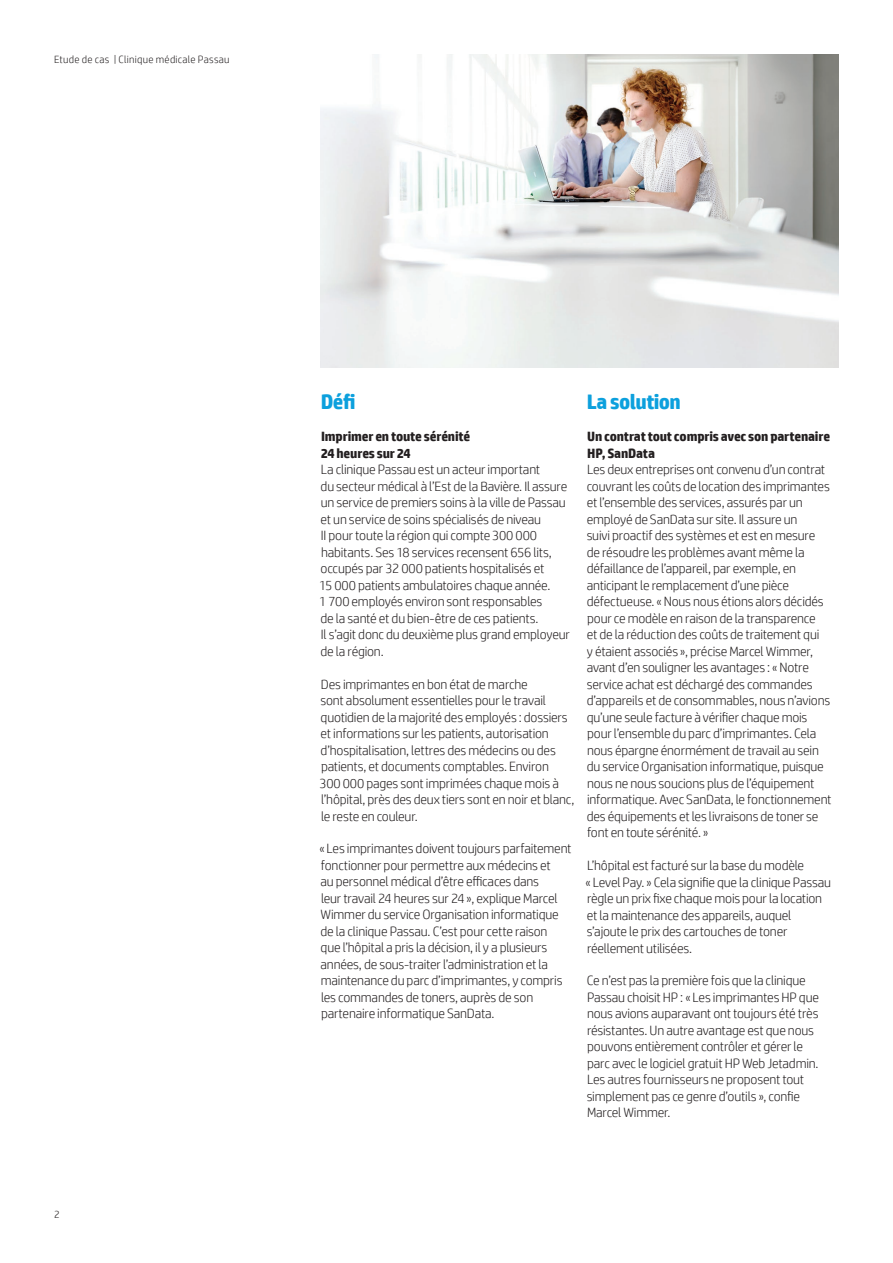
<style>
.page{position:relative;width:893px;height:1263px;background:#fff}
.page>*{position:absolute;margin:0;border:0;box-sizing:border-box;transform-origin:0 0}
.Subhead_14_16_bold_b{font:700 21px "HP Simplified";letter-spacing:-.03em;color:#0ca0dd}
.Body{font:300 13.5px/16.5px "HP Simplified";letter-spacing:-.015em;color:#231f20}
.Body_header_bold{font:700 13.5px/16.5px "HP Simplified";letter-spacing:-.015em;color:#231f20}
.Title_descriptor{font:300 10.5px "HP Simplified";letter-spacing:.025em;color:#231f20}
.Page_number_left{font:300 10.5px "HP Simplified";color:#231f20}
</style>
<div class="page">
<img style="left:320px;top:54px;width:519px;height:314px">
<p class="Title_descriptor" style="left:54px;top:53px;width:177px">Etude de cas | Clinique médicale Passau</p>
<p class="Page_number_left" style="left:54px;top:1208px;width:7px">2</p>
<p class="Subhead_14_16_bold_b" style="left:321px;top:389px;width:36px">Défi</p>
<p class="Body_header_bold" style="left:321px;top:428px;width:151px">Imprimer en toute sérénité<br>24 heures sur 24</p>
<p class="Body" style="left:319px;top:461px;width:252px">La clinique Passau est un acteur important<br>du secteur médical à l’Est de la Bavière. Il assure un service de premiers soins à la ville de Passau et un service de soins spécialisés de niveau<br>II pour toute la région qui compte 300 000 habitants. Ses 18 services recensent 656 lits, occupés par 32 000 patients hospitalisés et<br>15 000 patients ambulatoires chaque année.<br>1 700 employés environ sont responsables<br>de la santé et du bien-être de ces patients.<br>Il s’agit donc du deuxième plus grand employeur de la région.</p>
<p class="Body" style="left:319px;top:675px;width:256px">Des imprimantes en bon état de marche<br>sont absolument essentielles pour le travail quotidien de la majorité des employés : dossiers et informations sur les patients, autorisation d’hospitalisation, lettres des médecins ou des patients, et documents comptables. Environ<br>300 000 pages sont imprimées chaque mois à l’hôpital, près des deux tiers sont en noir et blanc, le reste en couleur.</p>
<p class="Body" style="left:319px;top:840px;width:254px">« Les imprimantes doivent toujours parfaitement fonctionner pour permettre aux médecins et<br>au personnel médical d’être efficaces dans<br>leur travail 24 heures sur 24 », explique Marcel Wimmer du service Organisation informatique de la clinique Passau. C’est pour cette raison<br>que l’hôpital a pris la décision, il y a plusieurs années, de sous-traiter l’administration et la maintenance du parc d’imprimantes, y compris les commandes de toners, auprès de son partenaire informatique SanData.</p>
<p class="Subhead_14_16_bold_b" style="left:587px;top:389px;width:96px">La solution</p>
<p class="Body_header_bold" style="left:587px;top:428px;width:244px">Un contrat tout compris avec son partenaire<br>HP, SanData</p>
<p class="Body" style="left:587px;top:461px;width:246px">Les deux entreprises ont convenu d’un contrat couvrant les coûts de location des imprimantes et l’ensemble des services, assurés par un employé de SanData sur site. Il assure un<br>suivi proactif des systèmes et est en mesure de résoudre les problèmes avant même la défaillance de l’appareil, par exemple, en anticipant le remplacement d’une pièce défectueuse. « Nous nous étions alors décidés pour ce modèle en raison de la transparence<br>et de la réduction des coûts de traitement qui<br>y étaient associés », précise Marcel Wimmer, avant d’en souligner les avantages : « Notre service achat est déchargé des commandes d’appareils et de consommables, nous n’avions qu’une seule facture à vérifier chaque mois pour l’ensemble du parc d’imprimantes. Cela nous épargne énormément de travail au sein du service Organisation informatique, puisque nous ne nous soucions plus de l’équipement informatique. Avec SanData, le fonctionnement des équipements et les livraisons de toner se font en toute sérénité. »</p>
<p class="Body" style="left:586px;top:857px;width:247px">L’hôpital est facturé sur la base du modèle<br>« Level Pay. » Cela signifie que la clinique Passau règle un prix fixe chaque mois pour la location et la maintenance des appareils, auquel s’ajoute le prix des cartouches de toner réellement utilisées.</p>
<p class="Body" style="left:587px;top:972px;width:234px">Ce n’est pas la première fois que la clinique Passau choisit HP : « Les imprimantes HP que nous avions auparavant ont toujours été très résistantes. Un autre avantage est que nous pouvons entièrement contrôler et gérer le parc avec le logiciel gratuit HP Web Jetadmin.<br>Les autres fournisseurs ne proposent tout simplement pas ce genre d’outils », confie Marcel Wimmer.</p>
</div>
